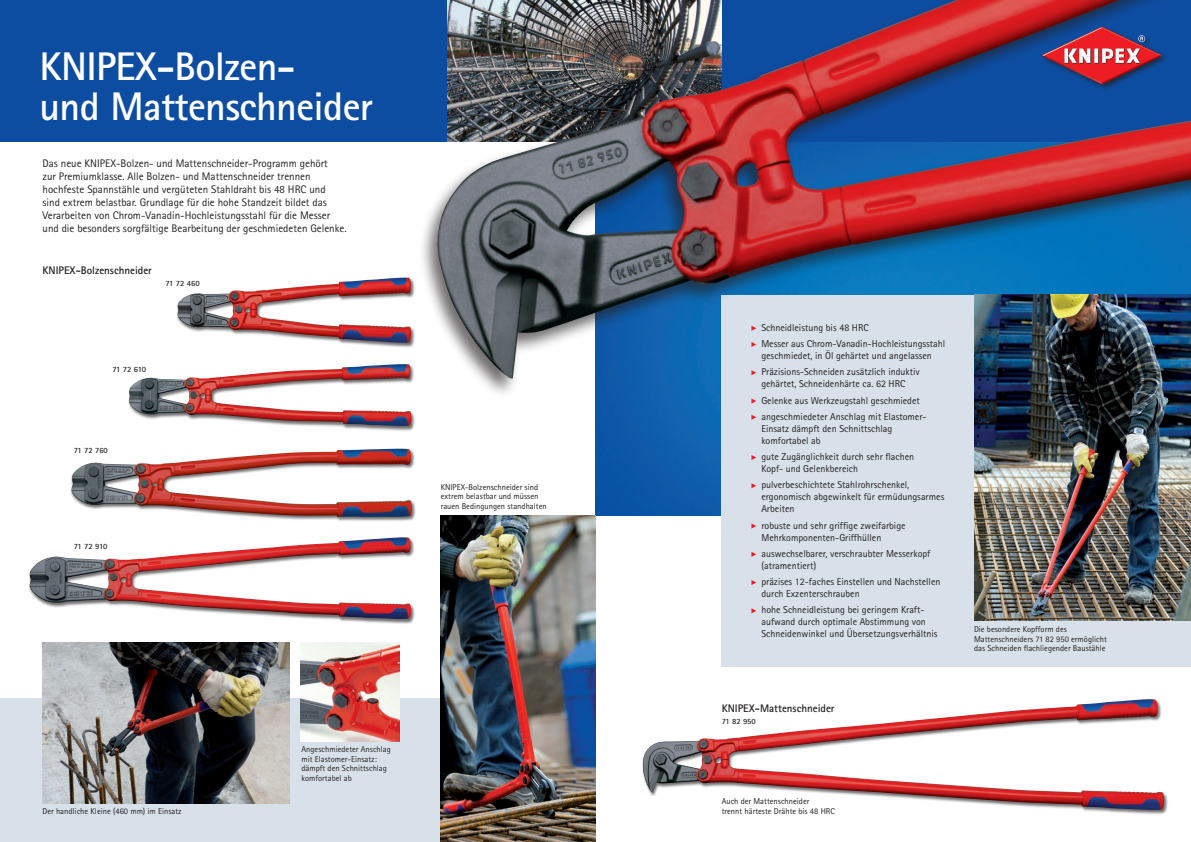
<style>
.page{position:relative;width:1191px;height:842px;background:#fff}
.page>*{position:absolute;margin:0;border:0;box-sizing:border-box;transform-origin:0 0}
.t1{font:700 40px "Rotis Sans Serif";letter-spacing:-.015em;color:#fff}
.t2{font:11px/13px "Rotis Sans Serif";color:#231f20}
.Copy_Schwarz_Bold_1{font:700 11px "Rotis Sans Serif";color:#231f20}
.Body{font:10px/12px "Rotis Sans Serif";color:#231f20}
.Copy_Schwarz_Bold_1-2{font:8.5px/9.5px "Rotis Sans Serif";color:#231f20}
.Copy_Schwarz_Bold_1-3{font:700 8px "Rotis Sans Serif";color:#231f20}
</style>
<div class="page">
<div style="left:0;top:699px;width:445px;height:143px;background:#d8e1ea"></div>
<img style="left:43px;top:651px;width:246px;height:152px">
<img style="left:129px;top:377px;width:282px;height:49px">
<div style="left:176px;top:277px;width:274px;height:127px;background:#231f20;opacity:.65"></div>
<img style="left:177px;top:278px;width:234px;height:65px">
<div style="left:70px;top:448px;width:368px;height:111px;background:#231f20;opacity:.65"></div>
<img style="left:71px;top:449px;width:341px;height:68px">
<div style="left:28px;top:537px;width:405px;height:114px;background:#231f20;opacity:.65"></div>
<img style="left:29px;top:537px;width:377px;height:82px">
<img style="left:440px;top:515px;width:155px;height:327px">
<img style="left:300px;top:642px;width:99px;height:100px">
<div style="left:0;top:0;width:1191px;height:142px;background:#0d4da1"></div>
<div style="left:642px;top:699px;width:545px;height:138px;background:#231f20;opacity:.65"></div>
<img style="left:643px;top:699px;width:497px;height:110px">
<div style="left:721px;top:295px;width:470px;height:371px;background:#d8e1ea"></div>
<img style="left:974px;top:485px;width:217px;height:136px">
<div style="left:418px;top:0;width:773px;height:485px;background:#231f20;opacity:.65"></div>
<img style="left:436px;top:0;width:755px;height:379px">
<svg style="left:751px;top:326px;width:5px;height:5px"></svg>
<svg style="left:751px;top:342px;width:5px;height:5px"></svg>
<svg style="left:751px;top:370px;width:5px;height:5px"></svg>
<svg style="left:751px;top:398px;width:5px;height:6px"></svg>
<svg style="left:751px;top:415px;width:5px;height:5px"></svg>
<svg style="left:751px;top:455px;width:5px;height:5px"></svg>
<svg style="left:751px;top:483px;width:5px;height:5px"></svg>
<svg style="left:751px;top:523px;width:5px;height:6px"></svg>
<svg style="left:751px;top:552px;width:5px;height:5px"></svg>
<svg style="left:751px;top:580px;width:5px;height:5px"></svg>
<svg style="left:751px;top:608px;width:5px;height:5px"></svg>
<p class="t1" style="left:39px;top:42px;width:257px">KNIPEX-Bolzen-</p>
<p class="t1" style="left:39px;top:82px;width:335px">und Mattenschneider</p>
<p class="t2" style="left:43px;top:157px;width:305px">Das neue KNIPEX-Bolzen- und Mattenschneider-Programm gehört<br>zur Premiumklasse. Alle Bolzen- und Mattenschneider trennen hochfeste Spannstähle und vergüteten Stahldraht bis 48 HRC und<br>sind extrem belastbar. Grundlage für die hohe Standzeit bildet das Verarbeiten von Chrom-Vanadin-Hochleistungsstahl für die Messer und die besonders sorgfältige Bearbeitung der geschmiedeten Gelenke.</p>
<p class="Copy_Schwarz_Bold_1" style="left:43px;top:263px;width:111px">KNIPEX-Bolzenschneider</p>
<p class="Copy_Schwarz_Bold_1-3" style="left:166px;top:278px;width:36px">71 72 460</p>
<p class="Copy_Schwarz_Bold_1-3" style="left:112px;top:364px;width:35px">71 72 610</p>
<p class="Copy_Schwarz_Bold_1-3" style="left:74px;top:445px;width:36px">71 72 760</p>
<p class="Copy_Schwarz_Bold_1-3" style="left:74px;top:541px;width:35px">71 72 910</p>
<p class="Copy_Schwarz_Bold_1-2" style="left:441px;top:482px;width:108px">KNIPEX-Bolzenschneider sind extrem belastbar und müssen rauen Bedingungen standhalten</p>
<p class="Copy_Schwarz_Bold_1-2" style="left:43px;top:806px;width:141px">Der handliche Kleine (460 mm) im Einsatz</p>
<p class="Copy_Schwarz_Bold_1-2" style="left:301px;top:745px;width:91px">Angeschmiedeter Anschlag mit Elastomer-Einsatz: dämpft den Schnittschlag komfortabel ab</p>
<p class="Body" style="left:761px;top:321px;width:109px">Schneidleistung bis 48 HRC</p>
<p class="Body" style="left:761px;top:338px;width:185px">Messer aus Chrom-Vanadin-Hochleistungsstahl geschmiedet, in Öl gehärtet und angelassen</p>
<p class="Body" style="left:761px;top:366px;width:160px">Präzisions-Schneiden zusätzlich induktiv gehärtet, Schneidenhärte ca. 62 HRC</p>
<p class="Body" style="left:761px;top:394px;width:160px">Gelenke aus Werkzeugstahl geschmiedet</p>
<p class="Body" style="left:761px;top:410px;width:167px">angeschmiedeter Anschlag mit Elastomer-<br>Einsatz dämpft den Schnittschlag komfortabel ab</p>
<p class="Body" style="left:761px;top:451px;width:154px">gute Zugänglichkeit durch sehr flachen<br>Kopf- und Gelenkbereich</p>
<p class="Body" style="left:761px;top:479px;width:184px">pulverbeschichtete Stahlrohrschenkel, ergonomisch abgewinkelt für ermüdungsarmes<br>Arbeiten</p>
<p class="Body" style="left:761px;top:519px;width:146px">robuste und sehr griffige zweifarbige<br>Mehrkomponenten-Griffhüllen</p>
<p class="Body" style="left:761px;top:547px;width:171px">auswechselbarer, verschraubter Messerkopf (atramentiert)</p>
<p class="Body" style="left:761px;top:576px;width:181px">präzises 12-faches Einstellen und Nachstellen durch Exzenterschrauben</p>
<p class="Body" style="left:761px;top:604px;width:178px">hohe Schneidleistung bei geringem Kraft&shy;aufwand durch optimale Abstimmung von<br>Schneidenwinkel und Übersetzungsverhältnis</p>
<p class="Copy_Schwarz_Bold_1" style="left:721px;top:701px;width:114px">KNIPEX-Mattenschneider</p>
<p class="Copy_Schwarz_Bold_1-3" style="left:721px;top:716px;width:36px">71 82 950</p>
<p class="Copy_Schwarz_Bold_1-2" style="left:721px;top:796px;width:115px">Auch der Mattenschneider<br>trennt härteste Drähte bis 48 HRC</p>
<p class="Copy_Schwarz_Bold_1-2" style="left:974px;top:624px;width:134px">Die besondere Kopfform des<br>Mattenschneiders 71 82 950 ermöglicht das Schneiden flachliegender Baustähle</p>
</div>
